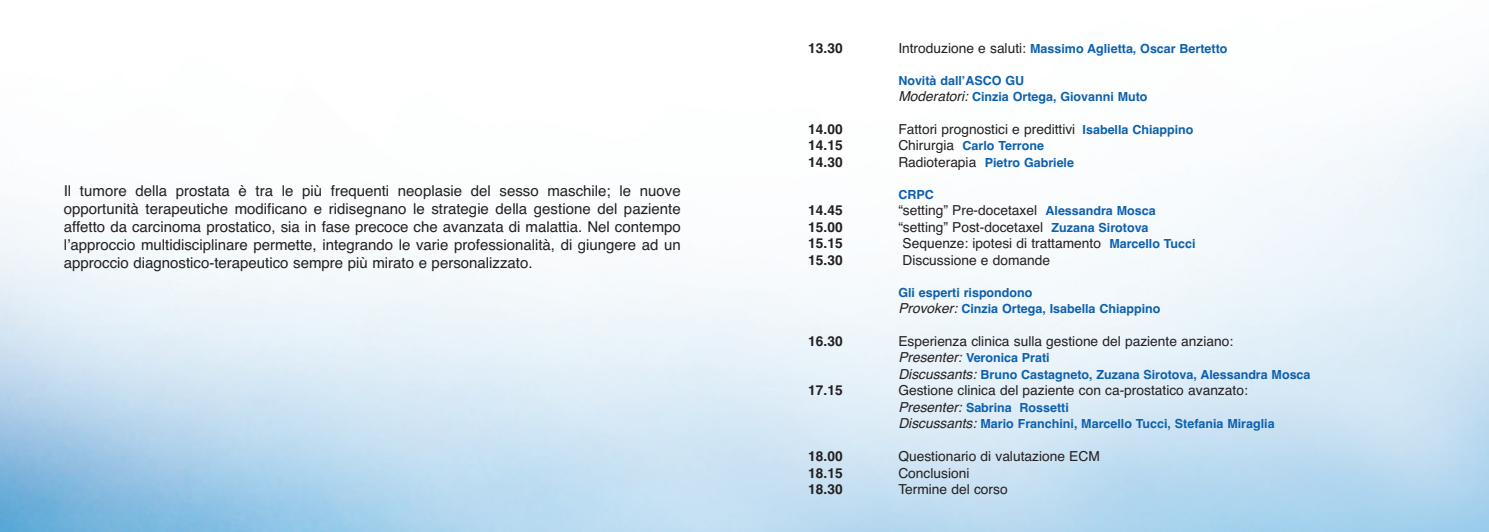
<style>
.page{position:relative;width:1489px;height:532px;background:#fff}
.page>*{position:absolute;margin:0;border:0;box-sizing:border-box;transform-origin:0 0}
.t1{font:15px/18px "Helvetica";color:#231f20;text-align:justify}
.t2{font:13.75px "Helvetica";color:#231f20}
.t3{font:700 13.75px "Helvetica";color:#231f20}
.t4{font:700 12.5px/16.5px "Helvetica";color:#0d60ae}
.s1{font-weight:400;font-size:13.75px;color:#231f20}
.s2{font-weight:400;font-style:italic;font-size:13.75px;color:#231f20}
.s3{font-weight:700;font-size:12.5px;color:#0d60ae}
</style>
<div class="page">
<img style="left:0;top:86px;width:1488px;height:445px">
<p class="t1" style="left:64px;top:182px;width:618px">Il tumore della prostata è tra le più frequenti neoplasie del sesso maschile; le nuove opportunità terapeutiche modificano e ridisegnano le strategie della gestione del paziente affetto da carcinoma prostatico, sia in fase precoce che avanzata di malattia. Nel contempo lʼapproccio multidisciplinare permette, integrando le varie professionalità, di giungere ad un approccio diagnostico-terapeutico sempre più mirato e personalizzato.</p>
<p class="t3" style="left:808px;top:37px;width:36px">13.30</p>
<p class="t4" style="left:898px;top:40px;width:330px"><span class="s1">Introduzione e saluti:</span> Massimo Aglietta, Oscar Bertetto</p>
<p class="t4" style="left:898px;top:73px;width:251px;line-height:15.9px">Novità dallʼASCO GU<br><span class="s2">Moderatori:</span> Cinzia Ortega, Giovanni Muto</p>
<p class="t3" style="left:808px;top:118px;width:36px">14.00</p>
<p class="t2" style="left:898px;top:118px;width:296px">Fattori prognostici e predittivi <span class="s3">Isabella Chiappino</span></p>
<p class="t3" style="left:808px;top:134px;width:36px">14.15</p>
<p class="t4" style="left:898px;top:138px;width:147px"><span class="s1">Chirurgia</span> Carlo Terrone</p>
<p class="t3" style="left:808px;top:151px;width:36px">14.30</p>
<p class="t4" style="left:898px;top:154px;width:177px"><span class="s1">Radioterapia</span> Pietro Gabriele</p>
<p class="t4" style="left:898px;top:186px;width:37px">CRPC</p>
<p class="t3" style="left:808px;top:199px;width:36px">14.45</p>
<p class="t2" style="left:898px;top:199px;width:259px">“setting” Pre-docetaxel <span class="s3">Alessandra Mosca</span></p>
<p class="t3" style="left:808px;top:215px;width:36px">15.00</p>
<p class="t2" style="left:898px;top:216px;width:252px">“setting” Post-docetaxel <span class="s3">Zuzana Sirotova</span></p>
<p class="t3" style="left:808px;top:232px;width:36px">15.15</p>
<p class="t2" style="left:902px;top:232px;width:294px">Sequenze: ipotesi di trattamento <span class="s3">Marcello Tucci</span></p>
<p class="t3" style="left:808px;top:248px;width:36px">15.30</p>
<p class="t2" style="left:902px;top:249px;width:149px">Discussione e domande</p>
<p class="t4" style="left:898px;top:284px;width:264px;line-height:16px">Gli esperti rispondono<br><span class="s2">Provoker:</span> Cinzia Ortega, Isabella Chiappino</p>
<p class="t3" style="left:808px;top:329px;width:36px">16.30</p>
<p class="t2" style="left:898px;top:330px;width:336px">Esperienza clinica sulla gestione del paziente anziano:</p>
<p class="t4" style="left:898px;top:349px;width:413px"><span class="s2">Presenter:</span> Veronica Prati<br><span class="s2">Discussants:</span> Bruno Castagneto, Zuzana Sirotova, Alessandra Mosca</p>
<p class="t3" style="left:808px;top:379px;width:36px">17.15</p>
<p class="t2" style="left:898px;top:379px;width:351px">Gestione clinica del paziente con ca-prostatico avanzato:</p>
<p class="t4" style="left:898px;top:399px;width:378px"><span class="s2">Presenter:</span> Sabrina Rossetti<br><span class="s2">Discussants:</span> Mario Franchini, Marcello Tucci, Stefania Miraglia</p>
<p class="t3" style="left:808px;top:445px;width:36px">18.00</p>
<p class="t2" style="left:898px;top:445px;width:203px">Questionario di valutazione ECM</p>
<p class="t3" style="left:808px;top:461px;width:36px">18.15</p>
<p class="t2" style="left:898px;top:462px;width:73px">Conclusioni</p>
<p class="t3" style="left:808px;top:478px;width:36px">18.30</p>
<p class="t2" style="left:898px;top:478px;width:111px">Termine del corso</p>
</div>
